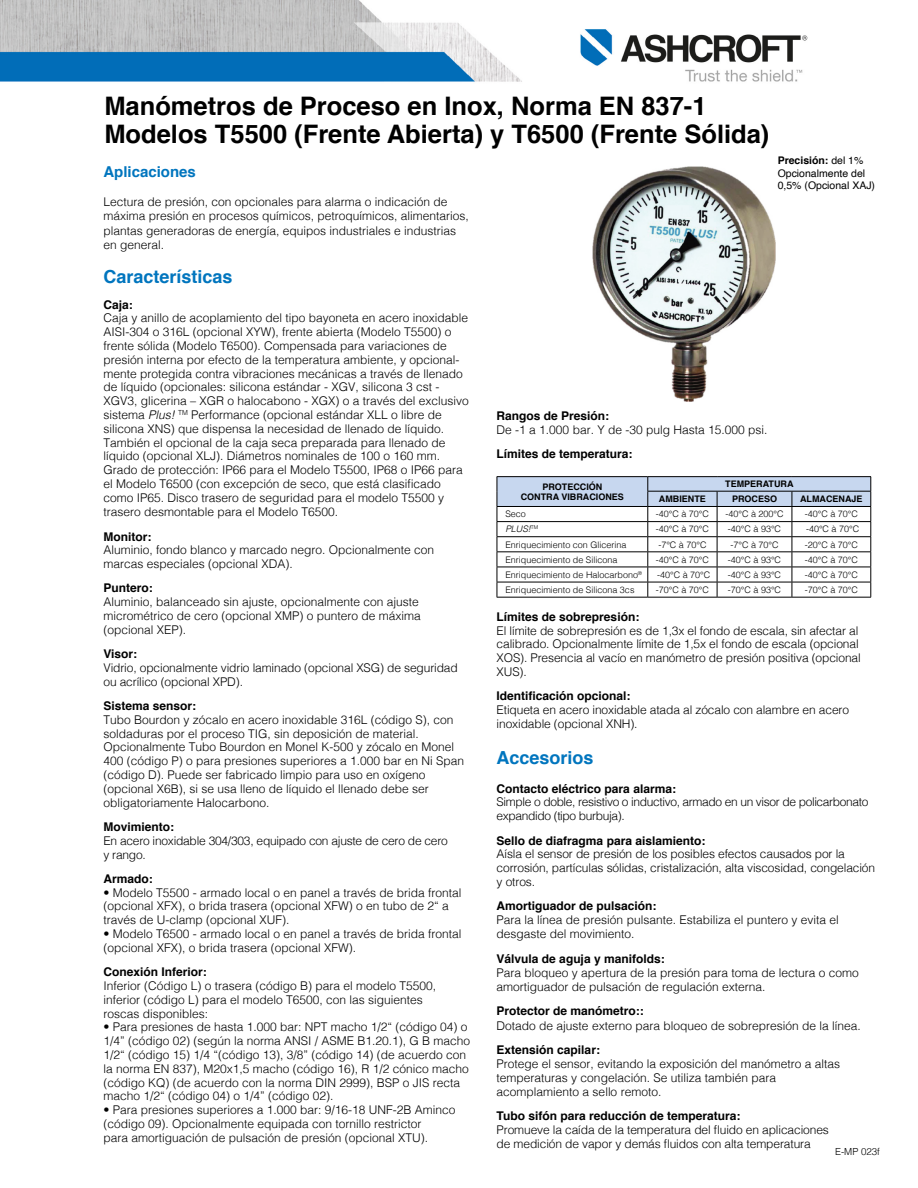
<style>
.page{position:relative;width:918px;height:1188px;background:#fff}
.page>*{position:absolute;margin:0;border:0;box-sizing:border-box;transform-origin:0 0}
.t1{font:700 25.5px/28.5px "Helvetica";color:#000}
.t2{font:700 18px "Helvetica";color:#0075be}
.t3{font:700 15px "Helvetica";color:#0075be}
.t4{font:300 12px/13.8px "Helvetica";color:#000}
.t5{font:700 12px "Helvetica";color:#000}
.t6{font:300 12px/13.8px "Helvetica";letter-spacing:-.03em;color:#000}
.t7{font:300 12px/13.8px "Helvetica";letter-spacing:-.02em;color:#000}
.t8{font:10.5px/12.6px "Helvetica";color:#000}
.t9{font:300 9.75px "Helvetica";color:#000}
.t10{font:300 9px "Helvetica";color:#000}
.t11{font:700 9px/10.8px "Helvetica";color:#000;text-align:center}
.t12{font:italic 300 9px "Helvetica";color:#000}
.s1{font-style:italic}
.s2{font-weight:700}
</style>
<div class="page">
<img style="left:0;top:0;width:808px;height:82px">
<hr style="left:497px;top:476px;width:151px;height:1px;background:#000">
<hr style="left:648px;top:476px;width:69px;height:1px;background:#000">
<hr style="left:717px;top:476px;width:75px;height:1px;background:#000">
<hr style="left:792px;top:476px;width:79px;height:1px;background:#000">
<svg style="left:497px;top:477px;width:374px;height:120px"></svg>
<hr style="left:497px;top:597px;width:151px;height:1px;background:#000">
<hr style="left:648px;top:597px;width:69px;height:1px;background:#000">
<hr style="left:717px;top:597px;width:75px;height:1px;background:#000">
<hr style="left:792px;top:597px;width:79px;height:1px;background:#000">
<img style="left:593px;top:166px;width:182px;height:236px">
<h1 class="t1" style="left:104px;top:92px;width:667px">Manómetros de Proceso en Inox, Norma EN 837-1<br>Modelos T5500 (Frente Abierta) y T6500 (Frente Sólida)</h1>
<p class="t3" style="left:103px;top:160px;width:94px">Aplicaciones</p>
<p class="t4" style="left:103px;top:194px;width:367px;line-height:14.4px">Lectura de presión, con opcionales para alarma o indicación de máxima presión en procesos químicos, petroquímicos, alimentarios, plantas generadoras de energía, equipos industriales e industrias en general.</p>
<h2 class="t2" style="left:103px;top:262px;width:131px">Características</h2>
<p class="t5" style="left:103px;top:295px;width:31px">Caja:</p>
<p class="t4" style="left:103px;top:310px;width:367px">Caja y anillo de acoplamiento del tipo bayoneta en acero inoxidable AISI-304 o 316L (opcional XYW), frente abierta (Modelo T5500) o frente sólida (Modelo T6500). Compensada para variaciones de presión interna por efecto de la temperatura ambiente, y opcional&shy;mente protegida contra vibraciones mecánicas a través de llenado de líquido (opcionales: silicona estándar - XGV, silicona 3 cst - XGV3, glicerina – XGR o halocabono - XGX) o a través del exclusivo sistema <span class="s1">Plus!</span> <sup>TM</sup> Performance (opcional estándar XLL o libre de silicona XNS) que dispensa la necesidad de llenado de líquido.<br>También el opcional de la caja seca preparada para llenado de líquido (opcional XLJ). Diámetros nominales de 100 o 160 mm.<br>Grado de protección: IP66 para el Modelo T5500, IP68 o IP66 para el Modelo T6500 (con excepción de seco, que está clasificado como IP65. Disco trasero de seguridad para el modelo T5500 y trasero desmontable para el Modelo T6500.</p>
<p class="t5" style="left:103px;top:527px;width:49px">Monitor:</p>
<p class="t4" style="left:103px;top:542px;width:332px">Aluminio, fondo blanco y marcado negro. Opcionalmente con marcas especiales (opcional XDA).</p>
<p class="t5" style="left:103px;top:579px;width:51px">Puntero:</p>
<p class="t4" style="left:103px;top:594px;width:319px">Aluminio, balanceado sin ajuste, opcionalmente con ajuste micrométrico de cero (opcional XMP) o puntero de máxima (opcional XEP).</p>
<p class="t5" style="left:103px;top:644px;width:35px">Visor:</p>
<p class="t4" style="left:103px;top:660px;width:356px">Vidrio, opcionalmente vidrio laminado (opcional XSG) de seguridad ou acrílico (opcional XPD).</p>
<p class="t5" style="left:103px;top:696px;width:94px">Sistema sensor:</p>
<p class="t4" style="left:103px;top:712px;width:362px">Tubo Bourdon y zócalo en acero inoxidable 316L (código S), con soldaduras por el proceso TIG, sin deposición de material.<br>Opcionalmente Tubo Bourdon en Monel K-500 y zócalo en Monel 400 (código P) o para presiones superiores a 1.000 bar en Ni Span (código D). Puede ser fabricado limpio para uso en oxígeno (opcional X6B), si se usa lleno de líquido el llenado debe ser obligatoriamente Halocarbono.</p>
<p class="t5" style="left:103px;top:817px;width:72px">Movimiento:</p>
<p class="t7" style="left:103px;top:833px;width:346px">En acero inoxidable 304/303, equipado con ajuste de cero de cero y rango.</p>
<p class="t5" style="left:103px;top:869px;width:51px">Armado:</p>
<p class="t4" style="left:103px;top:885px;width:360px">• Modelo T5500 - armado local o en panel a través de brida frontal (opcional XFX), o brida trasera (opcional XFW) o en tubo de 2“ a través de U-clamp (opcional XUF).</p>
<p class="t4" style="left:103px;top:926px;width:360px">• Modelo T6500 - armado local o en panel a través de brida frontal (opcional XFX), o brida trasera (opcional XFW).</p>
<p class="t5" style="left:103px;top:962px;width:105px">Conexión Inferior:</p>
<p class="t4" style="left:103px;top:978px;width:334px">Inferior (Código L) o trasera (código B) para el modelo T5500, inferior (código L) para el modelo T6500, con las siguientes roscas disponibles:</p>
<p class="t4" style="left:103px;top:1019px;width:368px">• Para presiones de hasta 1.000 bar: NPT macho 1/2“ (código 04) o 1/4” (código 02) (según la norma ANSI / ASME B1.20.1), G B macho 1/2“ (código 15) 1/4 “(código 13), 3/8” (código 14) (de acuerdo con la norma EN 837), M20x1,5 macho (código 16), R 1/2 cónico macho (código KQ) (de acuerdo con la norma DIN 2999), BSP o JIS recta macho 1/2“ (código 04) o 1/4” (código 02).</p>
<p class="t4" style="left:103px;top:1102px;width:354px">• Para presiones superiores a 1.000 bar: 9/16-18 UNF-2B Aminco (código 09). Opcionalmente equipada con tornillo restrictor<br>para amortiguación de pulsación de presión (opcional XTU).</p>
<p class="t8" style="left:778px;top:154px;width:99px"><span class="s2">Precisión:</span> del 1%<br>Opcionalmente del<br>0,5% (Opcional XAJ)</p>
<p class="t5" style="left:497px;top:406px;width:114px">Rangos de Presión:</p>
<p class="t4" style="left:497px;top:422px;width:272px">De -1 a 1.000 bar. Y de -30 pulg Hasta 15.000 psi.</p>
<p class="t5" style="left:497px;top:445px;width:138px">Límites de temperatura:</p>
<p class="t11" style="left:521px;top:481px;width:105px">PROTECCIÓN<br>CONTRA VIBRACIONES</p>
<p class="t11" style="left:725px;top:479px;width:70px">TEMPERATURA</p>
<p class="t11" style="left:659px;top:494px;width:48px">AMBIENTE</p>
<p class="t11" style="left:732px;top:494px;width:47px">PROCESO</p>
<p class="t11" style="left:800px;top:494px;width:64px">ALMACENAJE</p>
<p class="t10" style="left:505px;top:506px;width:22px">Seco</p>
<p class="t10" style="left:656px;top:506px;width:55px">-40°C à 70°C</p>
<p class="t10" style="left:725px;top:506px;width:60px">-40°C à 200°C</p>
<p class="t10" style="left:805px;top:506px;width:55px">-40°C à 70°C</p>
<p class="t12" style="left:505px;top:522px;width:34px">PLUS!<sup>TM</sup></p>
<p class="t10" style="left:656px;top:522px;width:55px">-40°C à 70°C</p>
<p class="t10" style="left:728px;top:522px;width:55px">-40°C à 93°C</p>
<p class="t10" style="left:806px;top:522px;width:55px">-40°C à 70°C</p>
<p class="t10" style="left:505px;top:537px;width:123px">Enriquecimiento con Glicerina</p>
<p class="t10" style="left:658px;top:537px;width:50px">-7°C à 70°C</p>
<p class="t10" style="left:730px;top:537px;width:50px">-7°C à 70°C</p>
<p class="t10" style="left:805px;top:537px;width:55px">-20°C à 70°C</p>
<p class="t10" style="left:505px;top:552px;width:114px">Enriquecimiento de Silicona</p>
<p class="t10" style="left:656px;top:552px;width:55px">-40°C à 70°C</p>
<p class="t10" style="left:728px;top:552px;width:55px">-40°C à 93°C</p>
<p class="t10" style="left:805px;top:552px;width:55px">-40°C à 70°C</p>
<p class="t10" style="left:505px;top:567px;width:138px">Enriquecimiento de Halocarbono<sup>®</sup></p>
<p class="t10" style="left:657px;top:567px;width:55px">-40°C à 70°C</p>
<p class="t10" style="left:728px;top:567px;width:55px">-40°C à 93°C</p>
<p class="t10" style="left:805px;top:567px;width:55px">-40°C à 70°C</p>
<p class="t10" style="left:505px;top:582px;width:131px">Enriquecimiento de Silicona 3cs</p>
<p class="t10" style="left:656px;top:582px;width:55px">-70°C à 70°C</p>
<p class="t10" style="left:728px;top:582px;width:55px">-70°C à 93°C</p>
<p class="t10" style="left:805px;top:582px;width:55px">-70°C à 70°C</p>
<p class="t5" style="left:497px;top:607px;width:144px">Límites de sobrepresión:</p>
<p class="t4" style="left:497px;top:623px;width:366px">El límite de sobrepresión es de 1,3x el fondo de escala, sin afectar al calibrado. Opcionalmente límite de 1,5x el fondo de escala (opcional XOS). Presencia al vacío en manómetro de presión positiva (opcional XUS).</p>
<p class="t5" style="left:497px;top:686px;width:136px">Identificación opcional:</p>
<p class="t4" style="left:497px;top:702px;width:354px;line-height:14.4px">Etiqueta en acero inoxidable atada al zócalo con alambre en acero inoxidable (opcional XNH).</p>
<h2 class="t2" style="left:497px;top:744px;width:99px">Accesorios</h2>
<p class="t5" style="left:497px;top:779px;width:181px">Contacto eléctrico para alarma:</p>
<p class="t6" style="left:497px;top:794px;width:373px">Simple o doble, resistivo o inductivo, armado en un visor de policarbonato expandido (tipo burbuja).</p>
<p class="t5" style="left:497px;top:831px;width:210px">Sello de diafragma para aislamiento:</p>
<p class="t4" style="left:497px;top:846px;width:380px">Aísla el sensor de presión de los posibles efectos causados por la corrosión, partículas sólidas, cristalización, alta viscosidad, congelación y otros.</p>
<p class="t5" style="left:497px;top:896px;width:162px">Amortiguador de pulsación:</p>
<p class="t4" style="left:497px;top:912px;width:344px;line-height:14.4px">Para la línea de presión pulsante. Estabiliza el puntero y evita el desgaste del movimiento.</p>
<p class="t5" style="left:497px;top:949px;width:170px">Válvula de aguja y manifolds:</p>
<p class="t4" style="left:497px;top:964px;width:364px;line-height:14.4px">Para bloqueo y apertura de la presión para toma de lectura o como amortiguador de pulsación de regulación externa.</p>
<p class="t5" style="left:497px;top:1001px;width:149px">Protector de manómetro::</p>
<p class="t4" style="left:497px;top:1018px;width:366px">Dotado de ajuste externo para bloqueo de sobrepresión de la línea.</p>
<p class="t5" style="left:497px;top:1040px;width:105px">Extensión capilar:</p>
<p class="t4" style="left:497px;top:1056px;width:345px">Protege el sensor, evitando la exposición del manómetro a altas temperaturas y congelación. Se utiliza también para acomplamiento a sello remoto.</p>
<p class="t5" style="left:497px;top:1106px;width:245px">Tubo sifón para reducción de temperatura:</p>
<p class="t4" style="left:497px;top:1122px;width:334px">Promueve la caída de la temperatura del fluido en aplicaciones de medición de vapor y demás fluidos con alta temperatura</p>
<p class="t9" style="left:835px;top:1143px;width:46px">E-MP 023f</p>
</div>
